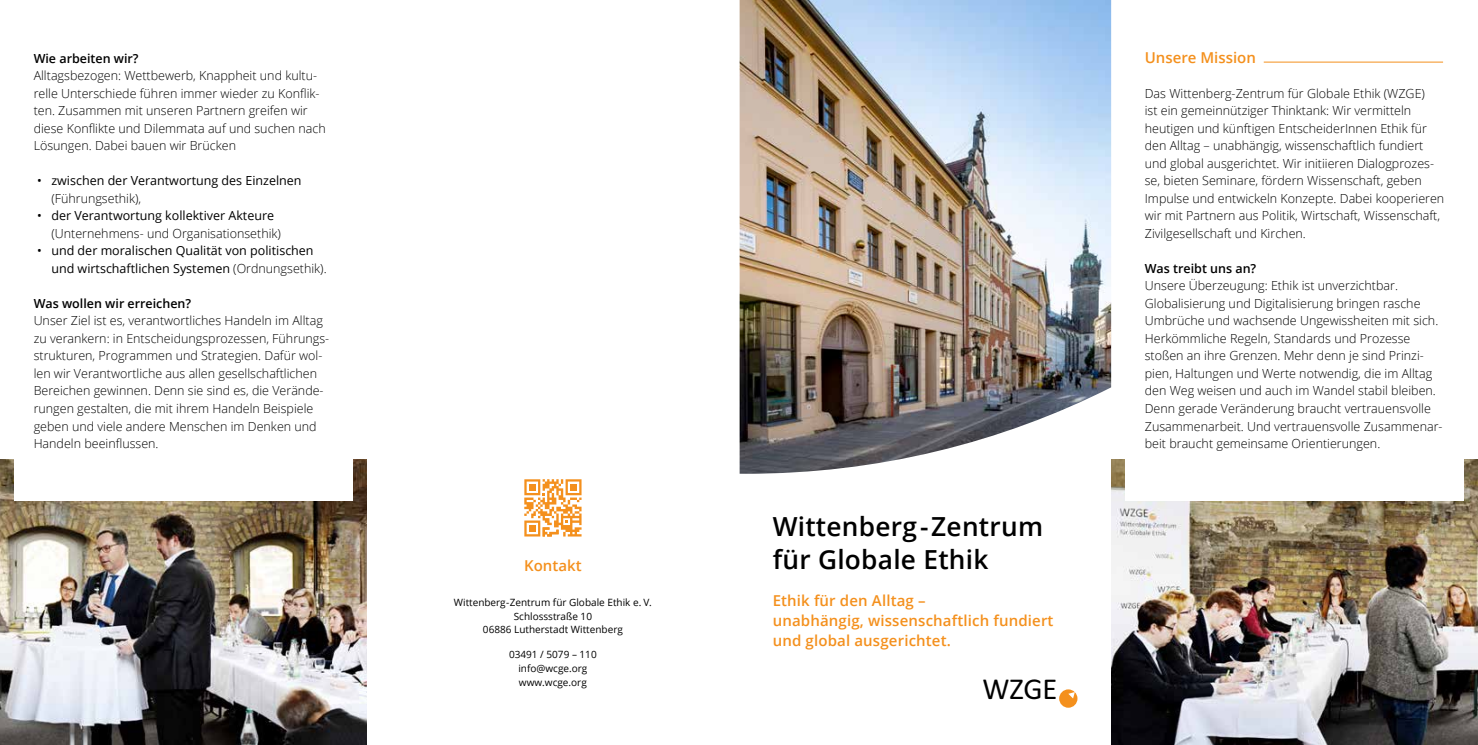
<style>
.page{position:relative;width:1478px;height:745px;background:#fff}
.page>*{position:absolute;margin:0;border:0;box-sizing:border-box;transform-origin:0 0}
.t1{font:30.5px "Calibri";color:#000}
.t2{font:600 26.25px/33.8px "Open Sans";letter-spacing:.01em;color:#000}
.t3{font:600 15px/20px "Open Sans";letter-spacing:.01em;color:#f4901d}
.t4{font:300 12.5px/17.5px "Open Sans";color:#000}
.t5{font:12.5px/17.5px "Open Sans";color:#000}
.t6{font:600 12.5px "Open Sans";color:#000}
.t7{font:10px/13.8px "Open Sans";color:#000;text-align:center}
.s1{font-weight:300}
</style>
<div class="page">
<img style="left:739px;top:0;width:372px;height:473px">
<div style="left:1059px;top:689px;width:18px;height:18px;background:#f4901d;border-radius:50%"></div>
<svg style="left:1068px;top:691px;width:6px;height:7px"></svg>
<svg style="left:524px;top:479px;width:57px;height:57px"></svg>
<div style="left:570px;top:483px;width:7px;height:7px;background:#f4901d"></div>
<div style="left:529px;top:483px;width:7px;height:7px;background:#f4901d"></div>
<img style="left:1111px;top:459px;width:367px;height:285px">
<div style="left:1125px;top:14px;width:338px;height:486px;background:#fff"></div>
<hr style="left:1263px;top:62px;width:180px;height:1px;background:#f4901d">
<img style="left:0;top:459px;width:367px;height:285px">
<div style="left:14px;top:14px;width:339px;height:486px;background:#fff"></div>
<p class="t6" style="left:34px;top:49px;width:106px">Wie arbeiten wir?</p>
<p class="t4" style="left:34px;top:66px;width:294px">Alltagsbezogen: Wettbewerb, Knappheit und kultu&shy;relle Unterschiede führen immer wieder zu Konflik&shy;ten. Zusammen mit unseren Partnern greifen wir diese Konflikte und Dilemmata auf und suchen nach Lösungen. Dabei bauen wir Brücken</p>
<p class="t5" style="left:37px;top:171px;width:266px">• zwischen der Verantwortung des Einzelnen</p>
<p class="t4" style="left:51px;top:189px;width:91px">(Führungsethik),</p>
<p class="t5" style="left:37px;top:206px;width:238px">• der Verantwortung kollektiver Akteure</p>
<p class="t4" style="left:51px;top:224px;width:231px">(Unternehmens- und Organisationsethik)</p>
<p class="t5" style="left:51px;top:241px;width:277px;text-indent:-14px">• und der moralischen Qualität von politischen und wirtschaftlichen Systemen <span class="s1">(Ordnungsethik).</span></p>
<p class="t6" style="left:34px;top:294px;width:159px">Was wollen wir erreichen?</p>
<p class="t4" style="left:34px;top:311px;width:297px">Unser Ziel ist es, verantwortliches Handeln im Alltag zu verankern: in Entscheidungsprozessen, Führungs&shy;strukturen, Programmen und Strategien. Dafür wol&shy;len wir Verantwortliche aus allen gesellschaftlichen Bereichen gewinnen. Denn sie sind es, die Verände&shy;rungen gestalten, die mit ihrem Handeln Beispiele geben und viele andere Menschen im Denken und Handeln beeinflussen.</p>
<p class="t3" style="left:524px;top:554px;width:59px">Kontakt</p>
<p class="t7" style="left:454px;top:594px;width:200px">Wittenberg-Zentrum für Globale Ethik e. V.<br>Schlossstraße 10<br>06886 Lutherstadt Wittenberg</p>
<p class="t7" style="left:509px;top:647px;width:89px">03491 / 5079 – 110 info@wcge.org www.wcge.org</p>
<h2 class="t2" style="left:772px;top:508px;width:272px">Wittenberg - Zentrum für Globale Ethik</h2>
<p class="t3" style="left:772px;top:589px;width:282px">Ethik für den Alltag –<br>unabhängig, wissenschaftlich fundiert und global ausgerichtet.</p>
<h1 class="t1" style="left:982px;top:669px;width:77px">WZGE</h1>
<p class="t3" style="left:1144px;top:47px;width:113px">Unsere Mission</p>
<p class="t4" style="left:1144px;top:84px;width:301px">Das Wittenberg-Zentrum für Globale Ethik (WZGE) --<br>ist ein gemeinnütziger Thinktank: Wir vermitteln heutigen und künftigen EntscheiderInnen Ethik für den Alltag – unabhängig, wissenschaftlich fundiert und global ausgerichtet. Wir initiieren Dialogprozes&shy;se, bieten Seminare, fördern Wissenschaft, geben Impulse und entwickeln Konzepte. Dabei kooperieren wir mit Partnern aus Politik, Wirtschaft, Wissenschaft, Zivilgesellschaft und Kirchen.</p>
<p class="t6" style="left:1144px;top:259px;width:113px">Was treibt uns an?</p>
<p class="t4" style="left:1144px;top:276px;width:299px">Unsere Überzeugung: Ethik ist unverzichtbar.<br>Globalisierung und Digitalisierung bringen rasche Umbrüche und wachsende Ungewissheiten mit sich.<br>Herkömmliche Regeln, Standards und Prozesse stoßen an ihre Grenzen. Mehr denn je sind Prinzi&shy;pien, Haltungen und Werte notwendig, die im Alltag den Weg weisen und auch im Wandel stabil bleiben.<br>Denn gerade Veränderung braucht vertrauensvolle Zusammenarbeit. Und vertrauensvolle Zusammenar&shy;beit braucht gemeinsame Orientierungen.</p>
</div>
